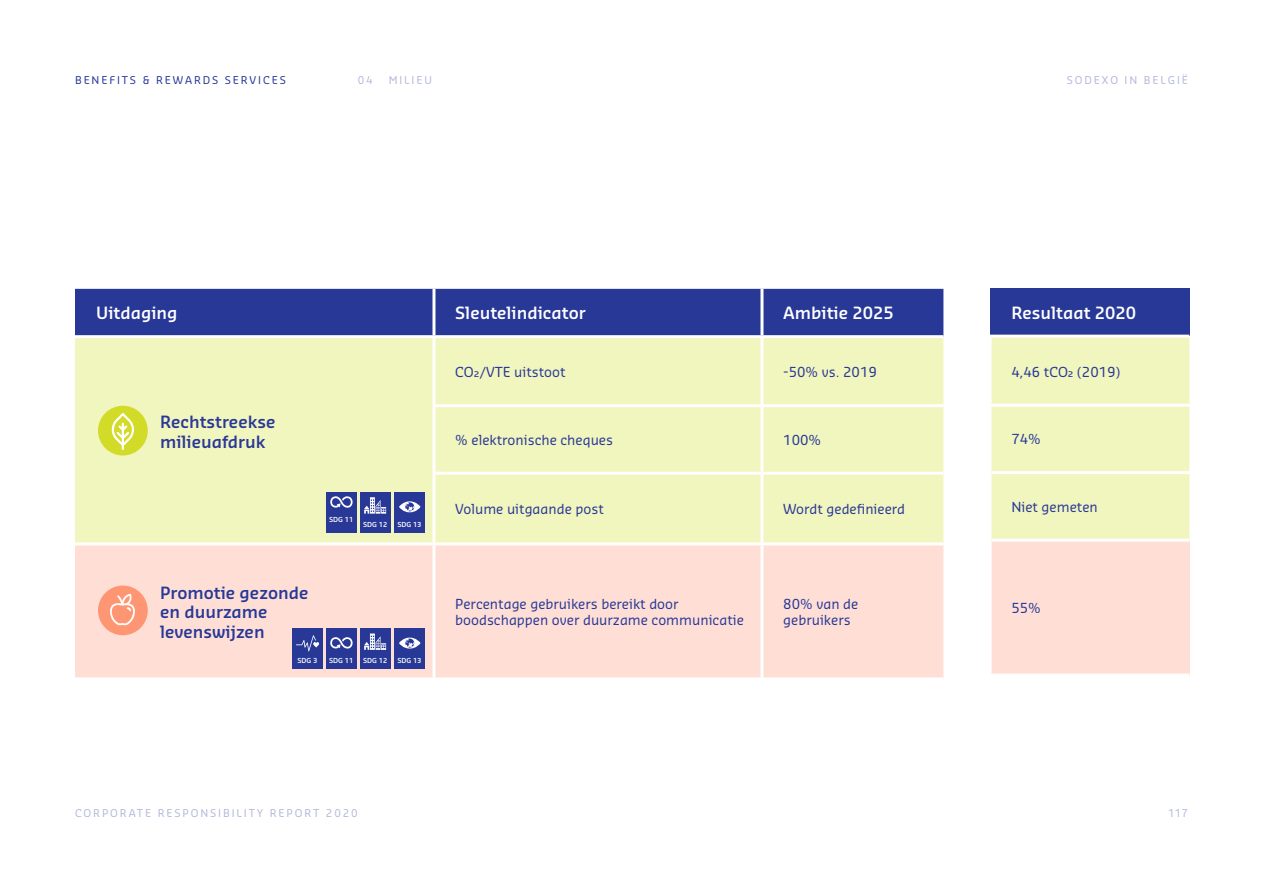
<style>
.page{position:relative;width:1263px;height:893px;background:#fff}
.page>*{position:absolute;margin:0;border:0;box-sizing:border-box;transform-origin:0 0}
.t1{font:600 16.5px/19.5px "Sansa Pro";color:#283897}
.t2{font:600 16.5px "Sansa Pro";color:#fff}
.t3{font:13.5px/16.5px "Sansa Pro";color:#283897}
.t4{font:10.5px "Sansa Pro";letter-spacing:.18em;color:#b4b9db}
.t5{font:10.5px "Sansa Pro";letter-spacing:.18em;color:#283897}
.t6{font:600 6.75px "Sansa Pro";color:#fff}
</style>
<div class="page">
<div style="left:75px;top:289px;width:868px;height:46px;background:#283897"></div>
<div style="left:75px;top:338px;width:868px;height:204px;background:#f1f5be"></div>
<div style="left:75px;top:545px;width:868px;height:132px;background:#ffdfd5"></div>
<hr style="left:432px;top:289px;width:3px;height:46px;background:#fff">
<hr style="left:760px;top:289px;width:3px;height:46px;background:#fff">
<hr style="left:432px;top:338px;width:3px;height:66px;background:#fff">
<hr style="left:760px;top:338px;width:3px;height:66px;background:#fff">
<hr style="left:432px;top:404px;width:330px;height:3px;background:#fff">
<hr style="left:432px;top:407px;width:3px;height:66px;background:#fff">
<hr style="left:762px;top:404px;width:181px;height:3px;background:#fff">
<hr style="left:760px;top:407px;width:3px;height:65px;background:#fff">
<hr style="left:432px;top:473px;width:3px;height:69px;background:#fff">
<hr style="left:760px;top:475px;width:3px;height:67px;background:#fff">
<hr style="left:435px;top:472px;width:327px;height:3px;background:#fff">
<hr style="left:762px;top:472px;width:181px;height:3px;background:#fff">
<hr style="left:432px;top:545px;width:3px;height:132px;background:#fff">
<hr style="left:760px;top:545px;width:3px;height:132px;background:#fff">
<div style="left:990px;top:288px;width:199px;height:48px;background:#283897"></div>
<div style="left:991px;top:338px;width:198px;height:201px;background:#f1f5be"></div>
<div style="left:990px;top:540px;width:199px;height:135px;background:#ffdfd5"></div>
<hr style="left:988px;top:335px;width:201px;height:3px;background:#fff">
<hr style="left:988px;top:404px;width:201px;height:3px;background:#fff">
<hr style="left:988px;top:540px;width:3px;height:134px;background:#fff">
<hr style="left:991px;top:471px;width:198px;height:3px;background:#fff">
<hr style="left:991px;top:539px;width:198px;height:3px;background:#fff">
<hr style="left:988px;top:674px;width:201px;height:3px;background:#fff">
<div style="left:98px;top:585px;width:50px;height:50px;background:#ff9673;border-radius:50%"></div>
<svg style="left:110px;top:594px;width:25px;height:32px"></svg>
<div style="left:98px;top:406px;width:50px;height:49px;background:#d2dc28;border-radius:50%"></div>
<svg style="left:111px;top:413px;width:23px;height:37px"></svg>
<div style="left:394px;top:492px;width:31px;height:40px;background:#283897"></div>
<svg style="left:399px;top:501px;width:21px;height:11px"></svg>
<div style="left:360px;top:492px;width:30px;height:40px;background:#283897"></div>
<svg style="left:364px;top:497px;width:22px;height:17px"></svg>
<div style="left:326px;top:492px;width:30px;height:40px;background:#283897"></div>
<svg style="left:330px;top:496px;width:23px;height:12px"></svg>
<div style="left:394px;top:628px;width:31px;height:40px;background:#283897"></div>
<div style="left:360px;top:628px;width:30px;height:40px;background:#283897"></div>
<div style="left:326px;top:628px;width:30px;height:40px;background:#283897"></div>
<div style="left:292px;top:628px;width:31px;height:40px;background:#283897"></div>
<svg style="left:399px;top:638px;width:21px;height:11px"></svg>
<svg style="left:364px;top:633px;width:22px;height:17px"></svg>
<svg style="left:330px;top:637px;width:23px;height:12px"></svg>
<svg style="left:296px;top:635px;width:23px;height:16px"></svg>
<p class="t5" style="left:75px;top:73px;width:212px">BENEFITS &amp; REWARDS SERVICES</p>
<p class="t4" style="left:1067px;top:73px;width:123px">SODEXO IN BELGIË</p>
<p class="t4" style="left:358px;top:73px;width:17px">04</p>
<p class="t4" style="left:389px;top:73px;width:45px">MILIEU</p>
<p class="t2" style="left:96px;top:302px;width:83px">Uitdaging</p>
<p class="t2" style="left:455px;top:302px;width:132px">Sleutelindicator</p>
<p class="t2" style="left:783px;top:302px;width:112px">Ambitie 2025</p>
<p class="t1" style="left:160px;top:412px;width:117px">Rechtstreekse milieuafdruk</p>
<p class="t6" style="left:329px;top:515px;width:26px">SDG 11</p>
<p class="t6" style="left:363px;top:520px;width:26px">SDG 12</p>
<p class="t6" style="left:397px;top:520px;width:26px">SDG 13</p>
<p class="t1" style="left:160px;top:582px;width:150px">Promotie gezonde en duurzame levenswijzen</p>
<p class="t6" style="left:297px;top:656px;width:21px">SDG 3</p>
<p class="t6" style="left:329px;top:656px;width:26px">SDG 11</p>
<p class="t6" style="left:363px;top:656px;width:26px">SDG 12</p>
<p class="t6" style="left:397px;top:656px;width:26px">SDG 13</p>
<p class="t3" style="left:455px;top:364px;width:112px">CO₂/VTE uitstoot</p>
<p class="t3" style="left:783px;top:364px;width:95px">-50% vs. 2019</p>
<p class="t3" style="left:455px;top:431px;width:159px">% elektronische cheques</p>
<p class="t3" style="left:783px;top:431px;width:39px">100%</p>
<p class="t3" style="left:455px;top:500px;width:150px">Volume uitgaande post</p>
<p class="t3" style="left:783px;top:500px;width:123px">Wordt gedefinieerd</p>
<p class="t3" style="left:455px;top:595px;width:290px">Percentage gebruikers bereikt door boodschappen over duurzame communicatie</p>
<p class="t3" style="left:783px;top:595px;width:77px">80% van de gebruikers</p>
<p class="t2" style="left:1011px;top:302px;width:126px">Resultaat 2020</p>
<p class="t3" style="left:1011px;top:363px;width:111px">4,46 tCO₂ (2019)</p>
<p class="t3" style="left:1011px;top:431px;width:31px">74%</p>
<p class="t3" style="left:1011px;top:498px;width:88px">Niet gemeten</p>
<p class="t3" style="left:1011px;top:599px;width:31px">55%</p>
<p class="t4" style="left:75px;top:806px;width:284px">CORPORATE RESPONSIBILITY REPORT 2020</p>
<p class="t4" style="left:1168px;top:806px;width:21px">117</p>
</div>
